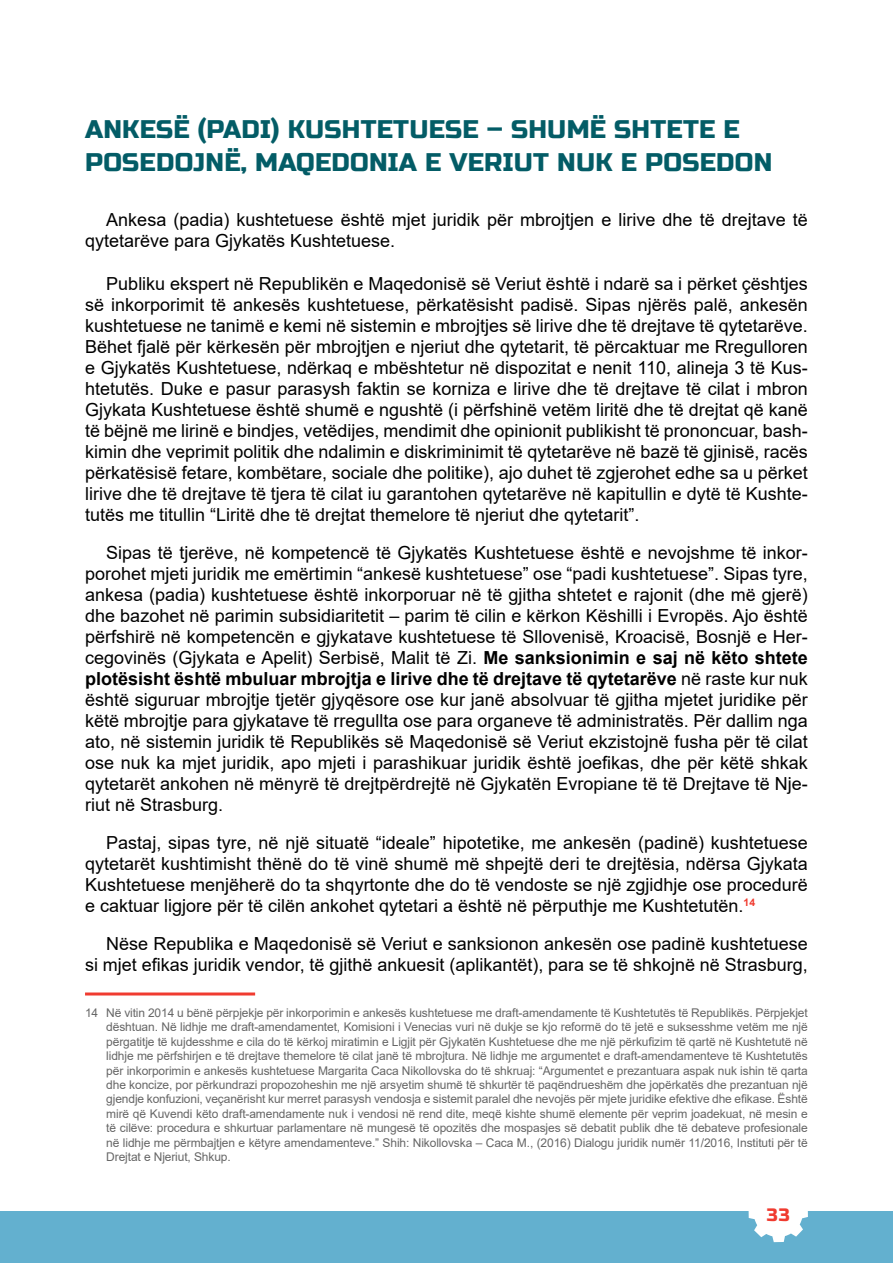
<style>
.page{position:relative;width:893px;height:1263px;background:#fff}
.page>*{position:absolute;margin:0;border:0;box-sizing:border-box;transform-origin:0 0}
.t1{font:25.5px/33px "Russo One";letter-spacing:.01em;color:#035c66}
.t2{font:18px/21px "Arial";color:#000;text-align:justify}
.t3{font:18px "Russo One";color:#f03b30}
.t4{font:12px/14.4px "Arial";letter-spacing:-.01em;color:#666;text-align:justify}
.s1{font-weight:700}
</style>
<div class="page">
<div style="left:0;top:1212px;width:893px;height:51px;background:#63b0cf"></div>
<svg style="left:748px;top:1211px;width:60px;height:31px"></svg>
<hr style="left:85px;top:992px;width:170px;height:3px;background:#f03b30">
<h1 class="t1" style="left:85px;top:114px;width:689px">ANKESË (PADI) KUSHTETUESE – SHUMË SHTETE E<br>POSEDOJNË, MAQEDONIA E VERIUT NUK E POSEDON</h1>
<p class="t2" style="left:85px;top:209px;width:724px;text-indent:21px">Ankesa (padia) kushtetuese është mjet juridik për mbrojtjen e lirive dhe të drejtave të qytetarëve para Gjykatës Kushtetuese.</p>
<p class="t2" style="left:85px;top:273px;width:724px;text-indent:21px">Publiku ekspert në Republikën e Maqedonisë së Veriut është i ndarë sa i përket çështjes së inkorporimit të ankesës kushtetuese, përkatësisht padisë. Sipas njërës palë, ankesën kushtetuese ne tanimë e kemi në sistemin e mbrojtjes së lirive dhe të drejtave të qytetarëve.<br>Bëhet fjalë për kërkesën për mbrojtjen e njeriut dhe qytetarit, të përcaktuar me Rregulloren e Gjykatës Kushtetuese, ndërkaq e mbështetur në dispozitat e nenit 110, alineja 3 të Kus&shy;htetutës. Duke e pasur parasysh faktin se korniza e lirive dhe të drejtave të cilat i mbron Gjykata Kushtetuese është shumë e ngushtë (i përfshinë vetëm liritë dhe të drejtat që kanë të bëjnë me lirinë e bindjes, vetëdijes, mendimit dhe opinionit publikisht të prononcuar, bash&shy;kimin dhe veprimit politik dhe ndalimin e diskriminimit të qytetarëve në bazë të gjinisë, racës përkatësisë fetare, kombëtare, sociale dhe politike), ajo duhet të zgjerohet edhe sa u përket lirive dhe të drejtave të tjera të cilat iu garantohen qytetarëve në kapitullin e dytë të Kushte&shy;tutës me titullin “Liritë dhe të drejtat themelore të njeriut dhe qytetarit”.</p>
<p class="t2" style="left:85px;top:542px;width:724px;text-indent:21px">Sipas të tjerëve, në kompetencë të Gjykatës Kushtetuese është e nevojshme të inkor&shy;porohet mjeti juridik me emërtimin “ankesë kushtetuese” ose “padi kushtetuese”. Sipas tyre, ankesa (padia) kushtetuese është inkorporuar në të gjitha shtetet e rajonit (dhe më gjerë) dhe bazohet në parimin subsidiaritetit – parim të cilin e kërkon Këshilli i Evropës. Ajo është përfshirë në kompetencën e gjykatave kushtetuese të Sllovenisë, Kroacisë, Bosnjë e Her&shy;cegovinës (Gjykata e Apelit) Serbisë, Malit të Zi. <span class="s1">Me sanksionimin e saj në këto shtete plotësisht është mbuluar mbrojtja e lirive dhe të drejtave të qytetarëve</span> në raste kur nuk është siguruar mbrojtje tjetër gjyqësore ose kur janë absolvuar të gjitha mjetet juridike për këtë mbrojtje para gjykatave të rregullta ose para organeve të administratës. Për dallim nga ato, në sistemin juridik të Republikës së Maqedonisë së Veriut ekzistojnë fusha për të cilat ose nuk ka mjet juridik, apo mjeti i parashikuar juridik është joefikas, dhe për këtë shkak qytetarët ankohen në mënyrë të drejtpërdrejtë në Gjykatën Evropiane të të Drejtave të Nje&shy;riut në Strasburg.</p>
<p class="t2" style="left:85px;top:832px;width:724px;text-indent:21px">Pastaj, sipas tyre, në një situatë “ideale” hipotetike, me ankesën (padinë) kushtetuese qytetarët kushtimisht thënë do të vinë shumë më shpejtë deri te drejtësia, ndërsa Gjykata Kushtetuese menjëherë do ta shqyrtonte dhe do të vendoste se një zgjidhje ose procedurë e caktuar ligjore për të cilën ankohet qytetari a është në përputhje me Kushtetutën.<sup>14</sup></p>
<p class="t2" style="left:85px;top:933px;width:724px;text-align:right">Nëse Republika e Maqedonisë së Veriut e sanksionon ankesën ose padinë kushtetuese<br>si mjet efikas juridik vendor, të gjithë ankuesit (aplikantët), para se të shkojnë në Strasburg,</p>
<p class="t4" style="left:106px;top:1005px;width:703px;text-indent:-21px">14 Në vitin 2014 u bënë përpjekje për inkorporimin e ankesës kushtetuese me draft-amendamente të Kushtetutës të Republikës. Përpjekjet dështuan. Në lidhje me draft-amendamentet, Komisioni i Venecias vuri në dukje se kjo reformë do të jetë e suksesshme vetëm me një përgatitje të kujdesshme e cila do të kërkoj miratimin e Ligjit për Gjykatën Kushtetuese dhe me një përkufizim të qartë në Kushtetutë në lidhje me përfshirjen e të drejtave themelore të cilat janë të mbrojtura. Në lidhje me argumentet e draft-amendamenteve të Kushtetutës për inkorporimin e ankesës kushtetuese Margarita Caca Nikollovska do të shkruaj: “Argumentet e prezantuara aspak nuk ishin të qarta dhe koncize, por përkundrazi propozoheshin me një arsyetim shumë të shkurtër të paqëndrueshëm dhe jopërkatës dhe prezantuan një gjendje konfuzioni, veçanërisht kur merret parasysh vendosja e sistemit paralel dhe nevojës për mjete juridike efektive dhe efikase. Është mirë që Kuvendi këto draft-amendamente nuk i vendosi në rend dite, meqë kishte shumë elemente për veprim joadekuat, në mesin e të cilëve: procedura e shkurtuar parlamentare në mungesë të opozitës dhe mospasjes së debatit publik dhe të debateve profesionale në lidhje me përmbajtjen e këtyre amendamenteve.” Shih: Nikollovska – Caca M., (2016) Dialogu juridik numër 11/2016, Instituti për të Drejtat e Njeriut, Shkup.</p>
<p class="t3" style="left:767px;top:1204px;width:24px">33</p>
</div>
